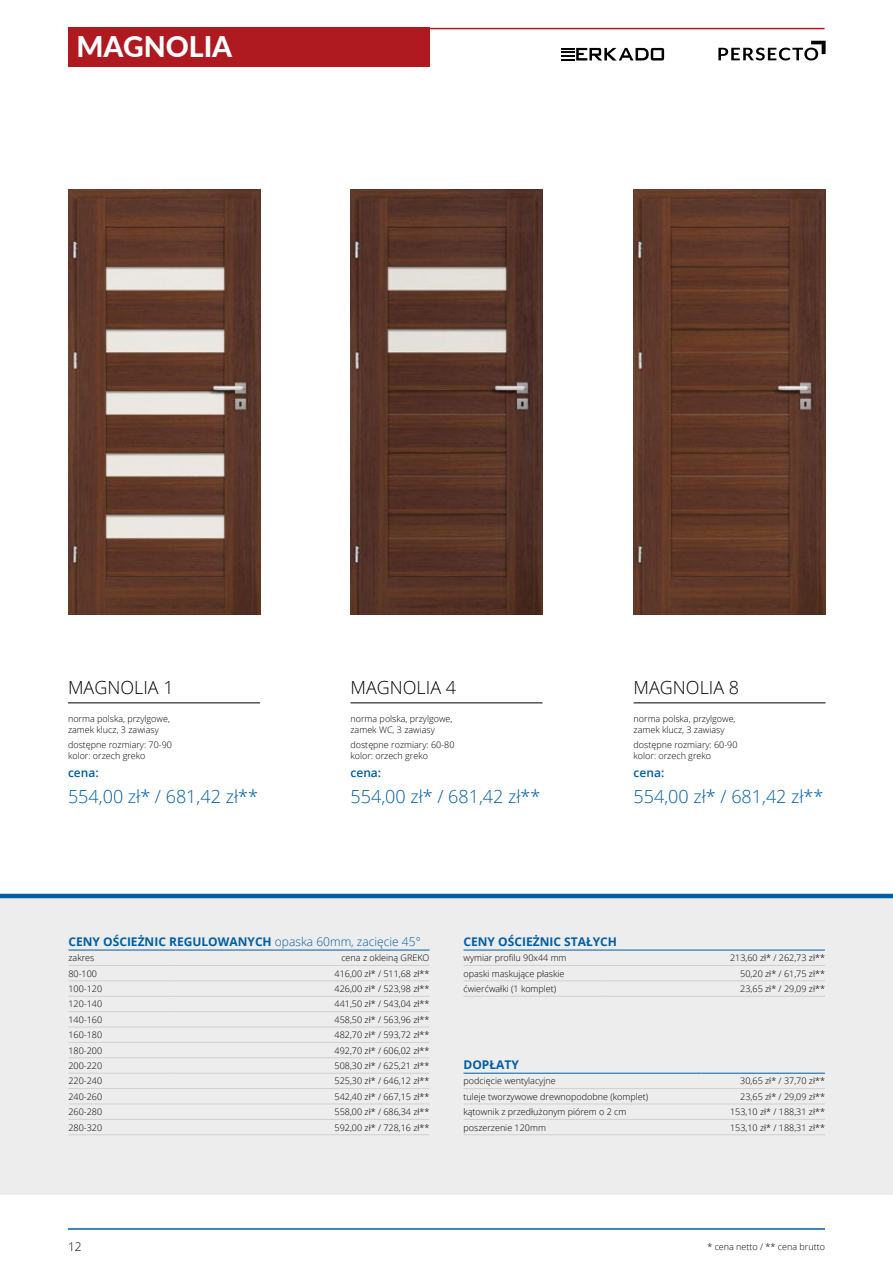
<style>
.page{position:relative;width:893px;height:1263px;background:#fff}
.page>*{position:absolute;margin:0;border:0;box-sizing:border-box;transform-origin:0 0}
.t1{font:800 28.5px "Lato";color:#fff}
.t2{font:300 18px "Open Sans";color:#005ea5}
.t3{font:300 18px "Open Sans";color:#000}
.t4{font:700 12px "Open Sans";color:#005ea5}
.t5{font:600 12px "Open Sans";color:#005ea5}
.t6{font:300 12px "Open Sans";color:#000}
.t7{font:300 9px/10.8px "Open Sans";color:#000}
.s1{font-weight:300}
</style>
<div class="page">
<hr style="left:68px;top:1228px;width:757px;height:2px;background:#005ea5">
<div style="left:0;top:897px;width:893px;height:298px;background:#ededed"></div>
<hr style="left:0;top:894px;width:893px;height:4px;background:#005ea5">
<hr style="left:68px;top:703px;width:192px;height:1px;background:#000">
<hr style="left:350px;top:703px;width:192px;height:1px;background:#000">
<hr style="left:634px;top:703px;width:192px;height:1px;background:#000">
<div style="left:68px;top:28px;width:361px;height:39px;background:#af1920"></div>
<hr style="left:68px;top:28px;width:756px;height:1px;background:#af1920">
<img style="left:634px;top:189px;width:192px;height:425px">
<img style="left:350px;top:189px;width:192px;height:425px">
<img style="left:68px;top:189px;width:192px;height:426px">
<hr style="left:68px;top:980px;width:108px;height:1px;background:#d0d0d0">
<hr style="left:176px;top:980px;width:253px;height:1px;background:#d0d0d0">
<hr style="left:68px;top:996px;width:108px;height:1px;background:#d0d0d0">
<hr style="left:176px;top:996px;width:253px;height:1px;background:#d0d0d0">
<hr style="left:68px;top:1011px;width:108px;height:1px;background:#d0d0d0">
<hr style="left:176px;top:1011px;width:253px;height:1px;background:#d0d0d0">
<hr style="left:68px;top:1027px;width:108px;height:1px;background:#d0d0d0">
<hr style="left:176px;top:1027px;width:253px;height:1px;background:#d0d0d0">
<hr style="left:68px;top:1042px;width:108px;height:1px;background:#d0d0d0">
<hr style="left:176px;top:1042px;width:253px;height:1px;background:#d0d0d0">
<hr style="left:68px;top:1057px;width:108px;height:1px;background:#d0d0d0">
<hr style="left:176px;top:1057px;width:253px;height:1px;background:#d0d0d0">
<hr style="left:68px;top:1073px;width:108px;height:1px;background:#d0d0d0">
<hr style="left:176px;top:1073px;width:253px;height:1px;background:#d0d0d0">
<hr style="left:68px;top:1088px;width:108px;height:1px;background:#d0d0d0">
<hr style="left:176px;top:1088px;width:253px;height:1px;background:#d0d0d0">
<hr style="left:68px;top:1104px;width:108px;height:1px;background:#d0d0d0">
<hr style="left:176px;top:1104px;width:253px;height:1px;background:#d0d0d0">
<hr style="left:68px;top:1119px;width:108px;height:1px;background:#d0d0d0">
<hr style="left:176px;top:1119px;width:253px;height:1px;background:#d0d0d0">
<hr style="left:176px;top:1134px;width:253px;height:1px;background:#d0d0d0">
<hr style="left:68px;top:1134px;width:108px;height:1px;background:#d0d0d0">
<hr style="left:68px;top:950px;width:108px;height:1px;background:#005ea5">
<hr style="left:176px;top:950px;width:253px;height:1px;background:#005ea5">
<hr style="left:68px;top:965px;width:108px;height:1px;background:#d0d0d0">
<hr style="left:176px;top:965px;width:253px;height:1px;background:#d0d0d0">
<hr style="left:463px;top:965px;width:142px;height:1px;background:#d0d0d0">
<hr style="left:463px;top:980px;width:142px;height:1px;background:#d0d0d0">
<hr style="left:605px;top:980px;width:220px;height:1px;background:#d0d0d0">
<hr style="left:605px;top:965px;width:220px;height:1px;background:#d0d0d0">
<hr style="left:463px;top:996px;width:142px;height:1px;background:#d0d0d0">
<hr style="left:605px;top:996px;width:220px;height:1px;background:#d0d0d0">
<hr style="left:463px;top:950px;width:142px;height:1px;background:#005ea5">
<hr style="left:605px;top:950px;width:220px;height:1px;background:#005ea5">
<hr style="left:463px;top:1073px;width:239px;height:1px;background:#005ea5">
<hr style="left:702px;top:1073px;width:123px;height:1px;background:#005ea5">
<hr style="left:463px;top:1088px;width:239px;height:1px;background:#d0d0d0">
<hr style="left:702px;top:1088px;width:123px;height:1px;background:#d0d0d0">
<hr style="left:463px;top:1104px;width:239px;height:1px;background:#d0d0d0">
<hr style="left:702px;top:1104px;width:123px;height:1px;background:#d0d0d0">
<hr style="left:463px;top:1119px;width:239px;height:1px;background:#d0d0d0">
<hr style="left:702px;top:1119px;width:123px;height:1px;background:#d0d0d0">
<hr style="left:463px;top:1134px;width:239px;height:1px;background:#d0d0d0">
<hr style="left:702px;top:1134px;width:123px;height:1px;background:#d0d0d0">
<svg style="left:561px;top:48px;width:103px;height:12px"></svg>
<svg style="left:718px;top:41px;width:108px;height:19px"></svg>
<h1 class="t1" style="left:77px;top:25px;width:157px">MAGNOLIA</h1>
<h2 class="t3" style="left:68px;top:675px;width:107px">MAGNOLIA 1</h2>
<p class="t7" style="left:68px;top:713px;width:103px">norma polska, przylgowe, zamek klucz, 3 zawiasy</p>
<p class="t7" style="left:68px;top:739px;width:105px">dostępne rozmiary: 70-90 kolor: orzech greko</p>
<h3 class="t5" style="left:68px;top:765px;width:32px">cena:</h3>
<h2 class="t2" style="left:68px;top:784px;width:191px">554,00 zł* / 681,42 zł**</h2>
<h2 class="t3" style="left:350px;top:675px;width:107px">MAGNOLIA 4</h2>
<p class="t7" style="left:350px;top:713px;width:103px">norma polska, przylgowe, zamek WC, 3 zawiasy</p>
<p class="t7" style="left:350px;top:739px;width:105px">dostępne rozmiary: 60-80 kolor: orzech greko</p>
<h3 class="t5" style="left:350px;top:765px;width:32px">cena:</h3>
<h2 class="t2" style="left:350px;top:784px;width:191px">554,00 zł* / 681,42 zł**</h2>
<h2 class="t3" style="left:634px;top:675px;width:107px">MAGNOLIA 8</h2>
<p class="t7" style="left:634px;top:713px;width:103px">norma polska, przylgowe, zamek klucz, 3 zawiasy</p>
<p class="t7" style="left:634px;top:739px;width:105px">dostępne rozmiary: 60-90 kolor: orzech greko</p>
<h3 class="t5" style="left:634px;top:765px;width:32px">cena:</h3>
<h2 class="t2" style="left:634px;top:784px;width:191px">554,00 zł* / 681,42 zł**</h2>
<h3 class="t4" style="left:68px;top:933px;width:354px">CENY OŚCIEŻNIC REGULOWANYCH <span class="s1">opaska 60mm, zacięcie 45°</span></h3>
<p class="t7" style="left:68px;top:952px;width:27px">zakres</p>
<p class="t7" style="left:341px;top:952px;width:90px">cena z okleiną GREKO</p>
<p class="t7" style="left:68px;top:968px;width:30px">80-100</p>
<p class="t7" style="left:335px;top:968px;width:96px">416,00 zł* / 511,68 zł**</p>
<p class="t7" style="left:68px;top:983px;width:35px">100-120</p>
<p class="t7" style="left:335px;top:983px;width:96px">426,00 zł* / 523,98 zł**</p>
<p class="t7" style="left:68px;top:998px;width:35px">120-140</p>
<p class="t7" style="left:335px;top:998px;width:96px">441,50 zł* / 543,04 zł**</p>
<p class="t7" style="left:68px;top:1014px;width:35px">140-160</p>
<p class="t7" style="left:335px;top:1014px;width:96px">458,50 zł* / 563,96 zł**</p>
<p class="t7" style="left:68px;top:1029px;width:35px">160-180</p>
<p class="t7" style="left:335px;top:1029px;width:96px">482,70 zł* / 593,72 zł**</p>
<p class="t7" style="left:68px;top:1045px;width:35px">180-200</p>
<p class="t7" style="left:335px;top:1045px;width:96px">492,70 zł* / 606,02 zł**</p>
<p class="t7" style="left:68px;top:1060px;width:35px">200-220</p>
<p class="t7" style="left:335px;top:1060px;width:96px">508,30 zł* / 625,21 zł**</p>
<p class="t7" style="left:68px;top:1075px;width:35px">220-240</p>
<p class="t7" style="left:335px;top:1075px;width:96px">525,30 zł* / 646,12 zł**</p>
<p class="t7" style="left:68px;top:1091px;width:35px">240-260</p>
<p class="t7" style="left:335px;top:1091px;width:96px">542,40 zł* / 667,15 zł**</p>
<p class="t7" style="left:68px;top:1106px;width:35px">260-280</p>
<p class="t7" style="left:335px;top:1106px;width:96px">558,00 zł* / 686,34 zł**</p>
<p class="t7" style="left:68px;top:1121px;width:35px">280-320</p>
<p class="t7" style="left:335px;top:1121px;width:96px">592,00 zł* / 728,16 zł**</p>
<h3 class="t4" style="left:463px;top:933px;width:155px">CENY OŚCIEŻNIC STAŁYCH</h3>
<p class="t7" style="left:463px;top:952px;width:105px">wymiar profilu 90x44 mm</p>
<p class="t7" style="left:730px;top:952px;width:96px">213,60 zł* / 262,73 zł**</p>
<p class="t7" style="left:463px;top:968px;width:102px">opaski maskujące płaskie</p>
<p class="t7" style="left:740px;top:968px;width:86px">50,20 zł* / 61,75 zł**</p>
<p class="t7" style="left:463px;top:983px;width:94px">ćwierćwałki (1 komplet)</p>
<p class="t7" style="left:740px;top:983px;width:86px">23,65 zł* / 29,09 zł**</p>
<h3 class="t4" style="left:463px;top:1056px;width:57px">DOPŁATY</h3>
<p class="t7" style="left:463px;top:1075px;width:94px">podcięcie wentylacyjne</p>
<p class="t7" style="left:740px;top:1075px;width:86px">30,65 zł* / 37,70 zł**</p>
<p class="t7" style="left:463px;top:1091px;width:186px">tuleje tworzywowe drewnopodobne (komplet)</p>
<p class="t7" style="left:740px;top:1091px;width:86px">23,65 zł* / 29,09 zł**</p>
<p class="t7" style="left:463px;top:1106px;width:164px">kątownik z przedłużonym piórem o 2 cm</p>
<p class="t7" style="left:730px;top:1106px;width:96px">153,10 zł* / 188,31 zł**</p>
<p class="t7" style="left:463px;top:1121px;width:84px">poszerzenie 120mm</p>
<p class="t7" style="left:730px;top:1121px;width:96px">153,10 zł* / 188,31 zł**</p>
<h3 class="t6" style="left:68px;top:1238px;width:15px">12</h3>
<p class="t7" style="left:707px;top:1241px;width:119px">* cena netto / ** cena brutto</p>
</div>
